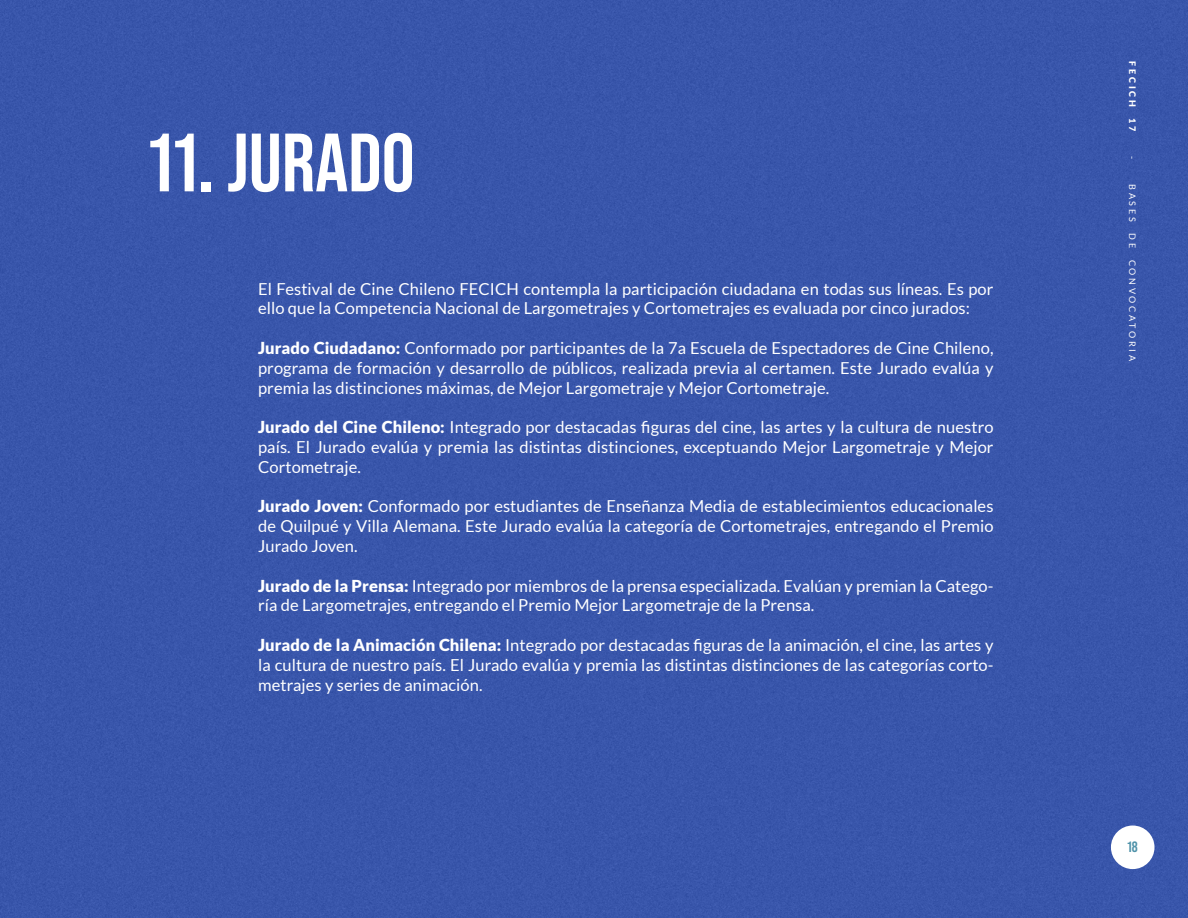
<style>
.page{position:relative;width:1188px;height:918px;background:#3956ab}
.page>*{position:absolute;margin:0;border:0;box-sizing:border-box;transform-origin:0 0}
.t1{font:700 82.5px "Bebas Neue Pro";color:#fff}
.t2{font:16.5px/19.8px "Lato";letter-spacing:.005em;color:#fff;text-align:justify}
.t3{font:700 15px "Bebas Neue Pro";color:#4e92a9}
.t4{font:9px "Lato";letter-spacing:.3em;color:#fff}
.t5{font:900 9px "Lato";letter-spacing:.3em;color:#fff}
.s1{font-weight:900}
</style>
<div class="page">
<div style="left:1111px;top:826px;width:44px;height:43px;background:#fff;border-radius:50%"></div>
<h1 class="t1" style="left:149px;top:116px;width:267px">11. JURADO</h1>
<p class="t2" style="left:258px;top:279px;width:737px">El Festival de Cine Chileno FECICH contempla la participación ciudadana en todas sus líneas. Es por ello que la Competencia Nacional de Largometrajes y Cortometrajes es evaluada por cinco jurados:</p>
<p class="t2" style="left:258px;top:338px;width:737px"><span class="s1">Jurado Ciudadano:</span> Conformado por participantes de la 7a Escuela de Espectadores de Cine Chileno, programa de formación y desarrollo de públicos, realizada previa al certamen. Este Jurado evalúa y premia las distinciones máximas, de Mejor Largometraje y Mejor Cortometraje.</p>
<p class="t2" style="left:258px;top:417px;width:737px"><span class="s1">Jurado del Cine Chileno:</span> Integrado por destacadas figuras del cine, las artes y la cultura de nuestro país. El Jurado evalúa y premia las distintas distinciones, exceptuando Mejor Largometraje y Mejor Cortometraje.</p>
<p class="t2" style="left:258px;top:496px;width:737px"><span class="s1">Jurado Joven:</span> Conformado por estudiantes de Enseñanza Media de establecimientos educacionales de Quilpué y Villa Alemana. Este Jurado evalúa la categoría de Cortometrajes, entregando el Premio Jurado Joven.</p>
<p class="t2" style="left:258px;top:576px;width:737px"><span class="s1">Jurado de la Prensa:</span> Integrado por miembros de la prensa especializada. Evalúan y premian la Catego&shy;ría de Largometrajes, entregando el Premio Mejor Largometraje de la Prensa.</p>
<p class="t2" style="left:258px;top:635px;width:737px"><span class="s1">Jurado de la Animación Chilena:</span> Integrado por destacadas figuras de la animación, el cine, las artes y la cultura de nuestro país. El Jurado evalúa y premia las distintas distinciones de las categorías corto&shy;metrajes y series de animación.</p>
<p class="t5" style="left:1138px;top:61px;width:47px;rotate:90deg">FECICH</p>
<p class="t5" style="left:1138px;top:118px;width:15px;rotate:90deg">1 7</p>
<p class="t4" style="left:1137px;top:156px;width:5px;rotate:90deg">-</p>
<p class="t4" style="left:1137px;top:184px;width:39px;rotate:90deg">BASES</p>
<p class="t4" style="left:1137px;top:233px;width:16px;rotate:90deg">D E</p>
<p class="t4" style="left:1137px;top:260px;width:103px;rotate:90deg">CONVOCATORIA</p>
<p class="t3" style="left:1128px;top:838px;width:12px">18</p>
</div>
